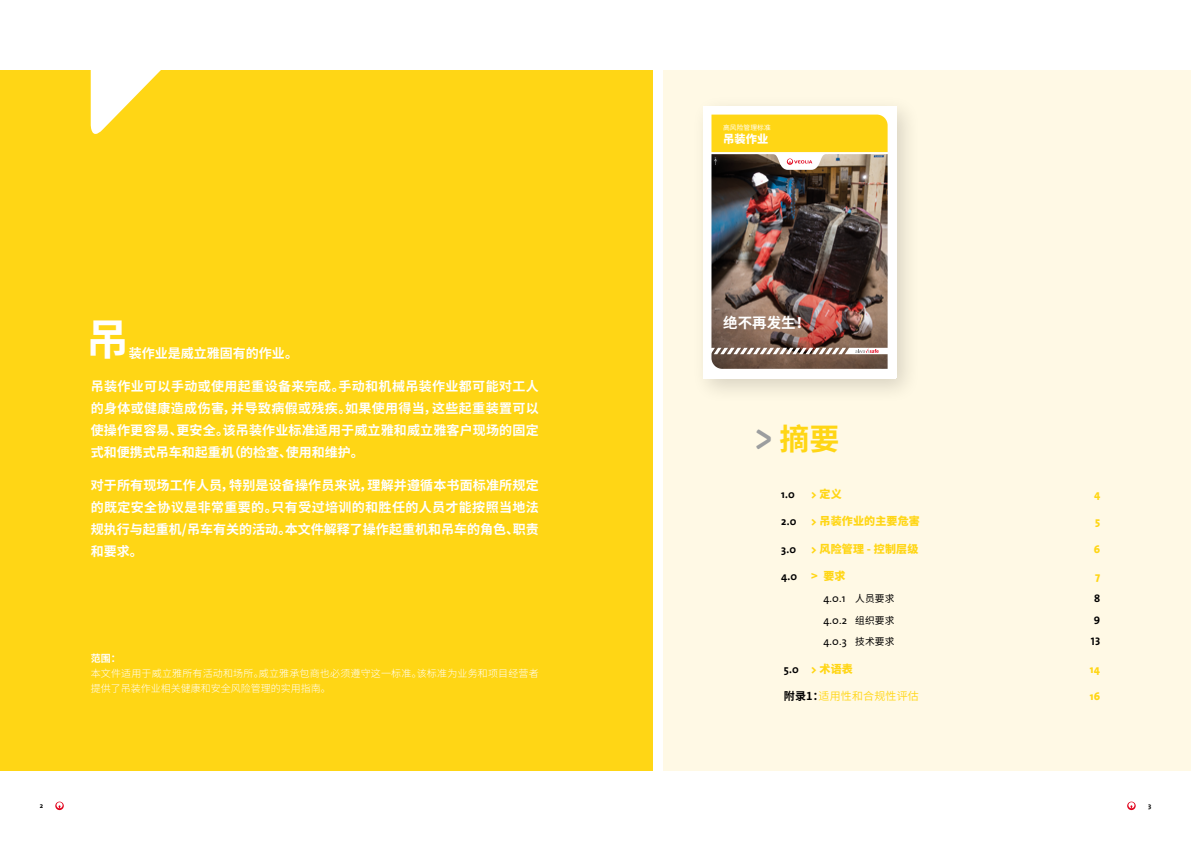
<style>
.page{position:relative;width:1191px;height:842px;background:#fff}
.page>*{position:absolute;margin:0;border:0;box-sizing:border-box;transform-origin:0 0}
.t1{font:700 42.7px "Source Han Sans CN";color:#fff}
.t2{font:700 30px "Source Han Sans CN";color:#ffd615}
.t3{font:700 14.5px "Source Han Sans CN";color:#fff}
.t4{font:700 13px/22px "Source Han Sans CN";color:#fff;text-align:justify}
.t5{font:800 11.2px "Source Han Sans CN";color:#fff}
.t6{font:11px "The Sans Plain";color:#000}
.t7{font:800 11px "Source Han Sans CN";letter-spacing:.015em;color:#ffd615}
.t8{font:700 11px "The Sans";color:#000}
.t9{font:11px "Source Han Sans CN";letter-spacing:.015em;color:#ffd615}
.t10{font:800 11px "The Sans";color:#ffd615}
.t11{font:11px "The Sans Bold Caps";color:#000}
.t12{font:300 10px/15px "Source Han Sans CN";letter-spacing:.02em;color:#fff}
.t13{font:700 10px "Source Han Sans CN";color:#fff}
.t14{font:700 7px "The Sans";color:#000}
.t15{font:6.7px "Source Han Sans CN";letter-spacing:.01em;color:#fff}
.s1{font-family:"FS Rufus";color:#9c9e9f}
.s2{font-family:"The Sans"}
.s3{font-family:"Source Han Sans CN";font-size:9.7px}
.s4{font-weight:800;color:#ffd615}
.s5{font-family:"Source Han Sans CN";font-weight:800;color:#ffd615}
.s6{font-weight:700;color:#000}
</style>
<div class="page">
<svg style="left:55px;top:801px;width:9px;height:9px"></svg>
<svg style="left:1127px;top:801px;width:8px;height:9px"></svg>
<svg style="left:1069px;top:70px;width:122px;height:1px"></svg>
<svg style="left:19px;top:70px;width:32px;height:1px"></svg>
<div style="left:663px;top:71px;width:528px;height:700px;background:#fff9e5"></div>
<div style="left:0;top:71px;width:652px;height:700px;background:#ffd615"></div>
<svg style="left:91px;top:70px;width:96px;height:64px"></svg>
<div style="left:692px;top:95px;width:230px;height:310px;background:#000;opacity:.15"></div>
<img style="left:703px;top:106px;width:193px;height:271px">
<svg style="left:787px;top:159px;width:25px;height:6px"></svg>
<svg style="left:707px;top:348px;width:189px;height:6px"></svg>
<p class="t15" style="left:723px;top:124px;width:49px">高风险管理标准</p>
<h1 class="t1" style="left:86px;top:315px;width:44px">吊</h1>
<p class="t4" style="left:129px;top:343px;width:171px">装作业是威立雅固有的作业。</p>
<p class="t4" style="left:91px;top:375px;width:449px">吊装作业可以手动或使用起重设备来完成。手动和机械吊装作业都可能对工人的身体或健康造成伤害，并导致病假或残疾。如果使用得当，这些起重装置可以使操作更容易、更安全。该吊装作业标准适用于威立雅和威立雅客户现场的固定式和便携式吊车和起重机（的检查、使用和维护。</p>
<p class="t4" style="left:91px;top:474px;width:449px">对于所有现场工作人员，特别是设备操作员来说，理解并遵循本书面标准所规定的既定安全协议是非常重要的。只有受过培训的和胜任的人员才能按照当地法规执行与起重机/吊车有关的活动。本文件解释了操作起重机和吊车的角色、职责和要求。</p>
<p class="t13" style="left:91px;top:652px;width:31px">范围：</p>
<p class="t12" style="left:91px;top:666px;width:449px">本文件适用于威立雅所有活动和场所。威立雅承包商也必须遵守这一标准。该标准为业务和项目经营者提供了吊装作业相关健康和安全风险管理的实用指南。</p>
<p class="t5" style="left:723px;top:133px;width:47px">吊装作业</p>
<p class="t3" style="left:723px;top:314px;width:89px">绝不再发生！</p>
<h2 class="t2" style="left:754px;top:422px;width:87px"><span class="s1">&gt;</span>摘要</h2>
<p class="t8" style="left:781px;top:485px;width:15px">1.0</p>
<p class="t7" style="left:811px;top:488px;width:32px"><span class="s2">&gt;</span> 定义</p>
<p class="t10" style="left:1094px;top:485px;width:8px">4</p>
<p class="t8" style="left:781px;top:512px;width:17px">2.0</p>
<p class="t7" style="left:811px;top:515px;width:110px"><span class="s2">&gt;</span> 吊装作业的主要危害</p>
<p class="t10" style="left:1095px;top:512px;width:7px">5</p>
<p class="t8" style="left:781px;top:540px;width:16px">3.0</p>
<p class="t7" style="left:811px;top:543px;width:109px"><span class="s2">&gt;</span> 风险管理 - 控制层级</p>
<p class="t10" style="left:1093px;top:540px;width:8px">6</p>
<p class="t8" style="left:781px;top:567px;width:17px">4.0</p>
<p class="t7" style="left:811px;top:570px;width:36px">&gt; 要求</p>
<p class="t10" style="left:1095px;top:567px;width:7px">7</p>
<p class="t6" style="left:823px;top:589px;width:73px">4.0.1 <span class="s3">人员要求</span></p>
<p class="t11" style="left:1094px;top:589px;width:8px">8</p>
<p class="t6" style="left:823px;top:611px;width:73px">4.0.2 <span class="s3">组织要求</span></p>
<p class="t11" style="left:1093px;top:611px;width:8px">9</p>
<p class="t6" style="left:823px;top:633px;width:73px">4.0.3 <span class="s3">技术要求</span></p>
<p class="t11" style="left:1091px;top:632px;width:11px">13</p>
<p class="t8" style="left:784px;top:660px;width:71px">5.0 <span class="s4">&gt;</span> <span class="s5">术语表</span></p>
<p class="t10" style="left:1090px;top:660px;width:12px">14</p>
<p class="t9" style="left:784px;top:690px;width:136px"><span class="s6">附录1：</span>适用性和合规性评估</p>
<p class="t10" style="left:1089px;top:687px;width:12px">16</p>
<p class="t14" style="left:40px;top:799px;width:5px">2</p>
<p class="t14" style="left:1148px;top:799px;width:5px">3</p>
</div>
